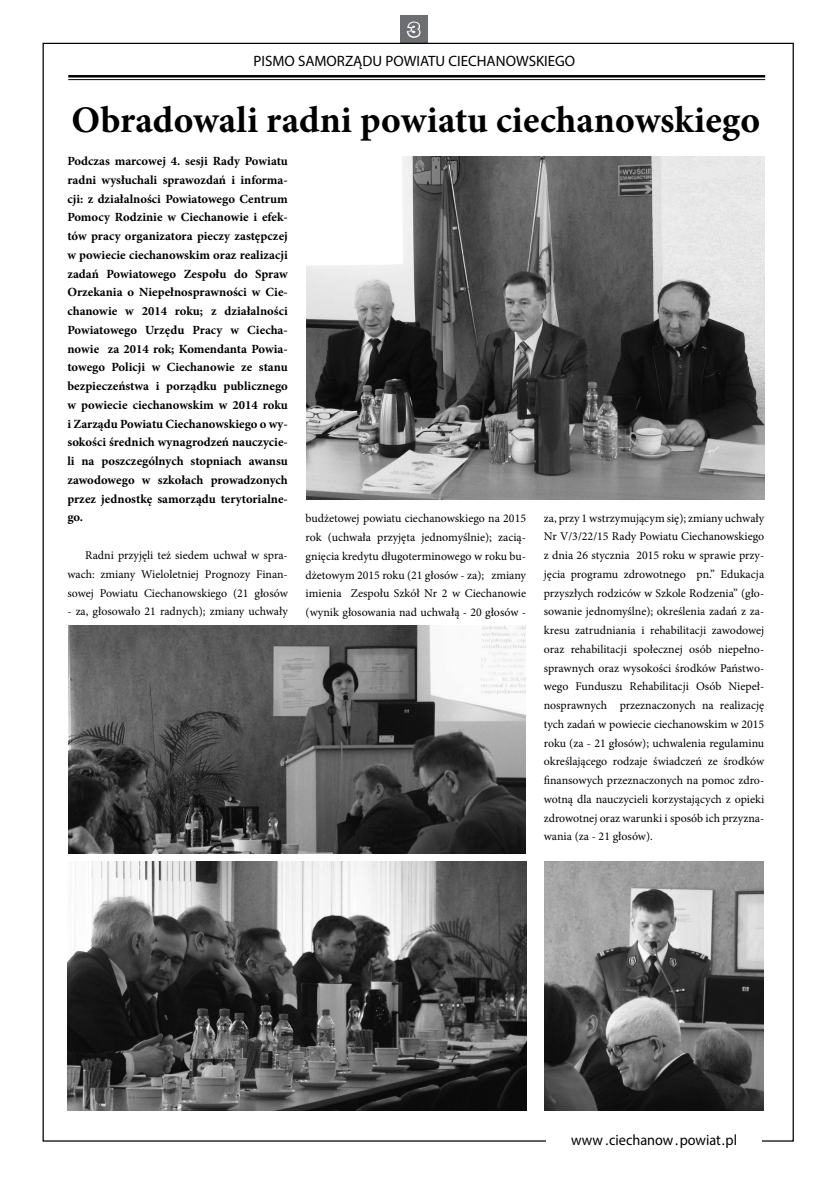
<style>
.page{position:relative;width:837px;height:1184px;background:#fff}
.page>*{position:absolute;margin:0;border:0;box-sizing:border-box;transform-origin:0 0}
.t1{font:700 37.5px "Minion Pro";color:#000}
.t2{font:800 20px "Franklin Gothic";color:#6d6e71}
.t3{font:15px "Myriad Pro";color:#000}
.t4{font:15px "Myriad Pro";color:#000;scale:.95 1}
.t5{font:700 12.5px/18.8px "Minion Pro";color:#000;text-align:justify}
.t6{font:11.88px/18.8px "Minion Pro";color:#000;text-align:justify}
</style>
<div class="page">
<div style="left:400px;top:16px;width:27px;height:27px;background:#6d6e71"></div>
<hr style="left:68px;top:75px;width:696px;height:2px;background:#000">
<hr style="left:68px;top:79px;width:696px;height:1px;background:#000">
<svg style="left:406px;top:21px;width:15px;height:17px"></svg>
<img style="left:306px;top:157px;width:458px;height:343px">
<img style="left:67px;top:861px;width:459px;height:249px">
<img style="left:544px;top:861px;width:219px;height:249px">
<img style="left:68px;top:625px;width:457px;height:228px">
<h2 class="t2" style="left:408px;top:17px;width:13px">3</h2>
<p class="t3" style="left:253px;top:51px;width:323px">PISMO SAMORZĄDU POWIATU CIECHANOWSKIEGO</p>
<h1 class="t1" style="left:72px;top:94px;width:689px">Obradowali radni powiatu ciechanowskiego</h1>
<p class="t5" style="left:67px;top:151px;width:222px">Podczas marcowej 4. sesji Rady Powiatu radni wysłuchali sprawozdań i informa&shy;cji: z działalności Powiatowego Centrum Pomocy Rodzinie w Ciechanowie i efek&shy;tów pracy organizatora pieczy zastępczej w powiecie ciechanowskim oraz realizacji zadań Powiatowego Zespołu do Spraw Orzekania o Niepełnosprawności w Cie&shy;chanowie w 2014 roku; z działalności Powiatowego Urzędu Pracy w Ciecha&shy;nowie za 2014 rok; Komendanta Powia&shy;towego Policji w Ciechanowie ze stanu bezpieczeństwa i porządku publicznego w powiecie ciechanowskim w 2014 roku i Zarządu Powiatu Ciechanowskiego o wy&shy;sokości średnich wynagrodzeń nauczycie&shy;li na poszczególnych stopniach awansu zawodowego w szkołach prowadzonych przez jednostkę samorządu terytorialne&shy;go.</p>
<p class="t6" style="left:67px;top:546px;width:222px;text-indent:18px">Radni przyjęli też siedem uchwał w spra&shy;wach: zmiany Wieloletniej Prognozy Finan&shy;sowej Powiatu Ciechanowskiego (21 głosów</p>
<p class="t6" style="left:67px;top:602px;width:222px">- za, głosowało 21 radnych); zmiany uchwały</p>
<p class="t6" style="left:305px;top:509px;width:222px">budżetowej powiatu ciechanowskiego na 2015 rok (uchwała przyjęta jednomyślnie); zacią&shy;gnięcia kredytu długoterminowego w roku bu&shy;dżetowym 2015 roku (21 głosów - za); zmiany imienia Zespołu Szkół Nr 2 w Ciechanowie (wynik głosowania nad uchwałą - 20 głosów -</p>
<p class="t6" style="left:543px;top:508px;width:222px">za, przy 1 wstrzymującym się); zmiany uchwały Nr V/3/22/15 Rady Powiatu Ciechanowskiego z dnia 26 stycznia 2015 roku w sprawie przy&shy;jęcia programu zdrowotnego pn.” Edukacja przyszłych rodziców w Szkole Rodzenia” (gło&shy;sowanie jednomyślne); określenia zadań z za&shy;kresu zatrudniania i rehabilitacji zawodowej oraz rehabilitacji społecznej osób niepełno&shy;sprawnych oraz wysokości środków Państwo&shy;wego Funduszu Rehabilitacji Osób Niepeł&shy;nosprawnych przeznaczonych na realizację tych zadań w powiecie ciechanowskim w 2015 roku (za - 21 głosów); uchwalenia regulaminu określającego rodzaje świadczeń ze środków finansowych przeznaczonych na pomoc zdro&shy;wotną dla nauczycieli korzystających z opieki zdrowotnej oraz warunki i sposób ich przyzna&shy;wania (za - 21 głosów).</p>
<p class="t4" style="left:571px;top:1130px;width:176px">www .ciechanow .powiat.pl</p>
</div>
